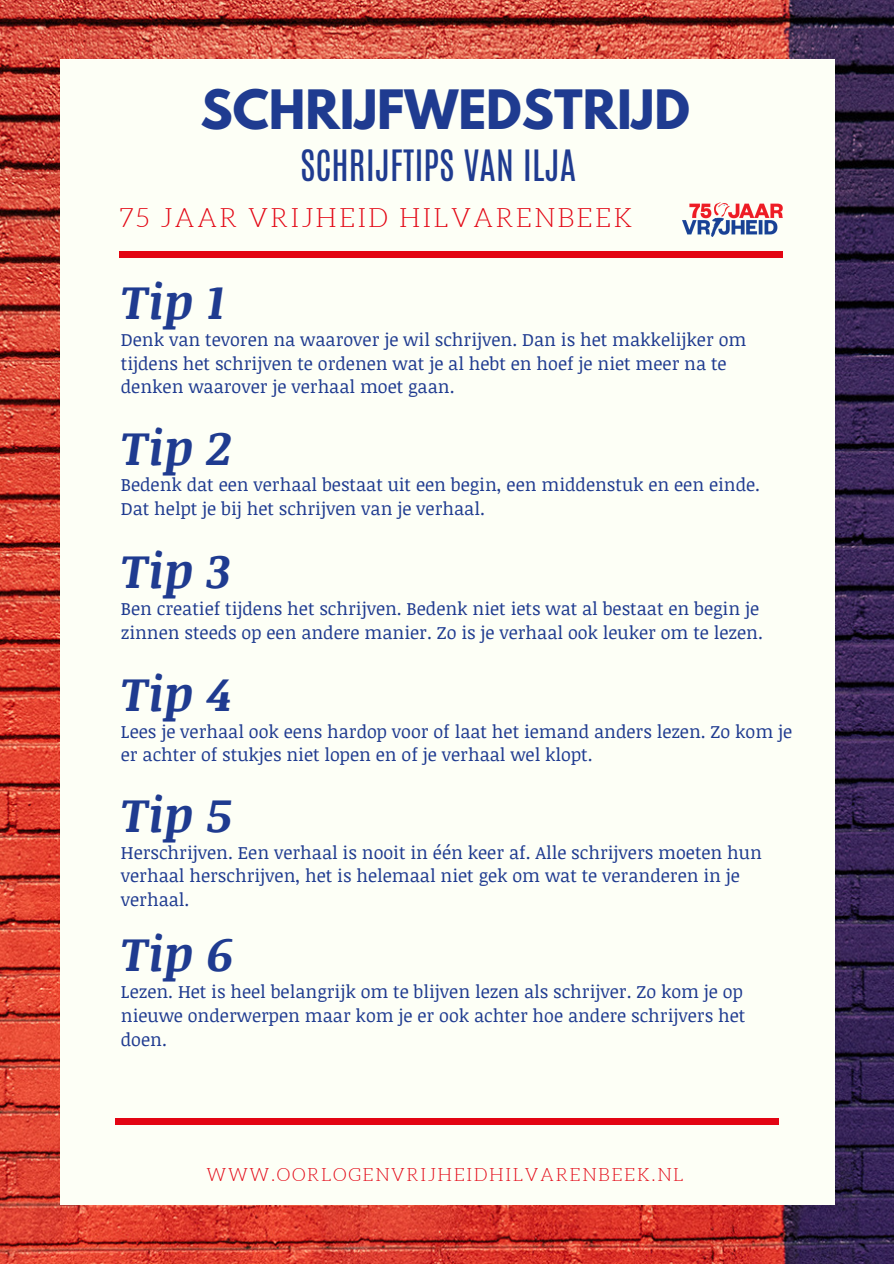
<style>
.page{position:relative;width:894px;height:1264px;background:#fff}
.page>*{position:absolute;margin:0;border:0;box-sizing:border-box;transform-origin:0 0}
.t1{font:italic 700 48px "Noticia Text";color:#1f3b90}
.t2{font:700 48px "League Spartan";color:#1f3b90}
.t3{font:36px "Antonio";color:#1f3b90}
.t4{font:300 26.1px "Aleo";letter-spacing:.09em;color:#e30513}
.t5{font:18px/23.9px "Noticia Text";color:#1f3b90}
.t6{font:300 18px "Aleo";letter-spacing:.09em;color:#e30513}
</style>
<div class="page">
<img style="left:0;top:0;width:893px;height:1263px">
<div style="left:60px;top:59px;width:774px;height:1145px;background:#fdfff6"></div>
<div style="left:119px;top:251px;width:663px;height:7px;background:#e30513"></div>
<img style="left:682px;top:202px;width:100px;height:34px">
<div style="left:115px;top:1117px;width:663px;height:7px;background:#e30513"></div>
<h1 class="t2" style="left:200px;top:86px;width:491px">SCHRIJFWEDSTRIJD</h1>
<h2 class="t3" style="left:300px;top:140px;width:277px">SCHRIJFTIPS VAN ILJA</h2>
<h3 class="t4" style="left:119px;top:203px;width:514px">75 JAAR VRIJHEID HILVARENBEEK</h3>
<h1 class="t1" style="left:121px;top:267px;width:106px">Tip 1</h1>
<p class="t5" style="left:121px;top:327px;width:627px">Denk van tevoren na waarover je wil schrijven. Dan is het makkelijker om tijdens het schrijven te ordenen wat je al hebt en hoef je niet meer na te denken waarover je verhaal moet gaan.</p>
<h1 class="t1" style="left:121px;top:413px;width:112px">Tip 2</h1>
<p class="t5" style="left:121px;top:472px;width:640px">Bedenk dat een verhaal bestaat uit een begin, een middenstuk en een einde.<br>Dat helpt je bij het schrijven van je verhaal.</p>
<h1 class="t1" style="left:121px;top:536px;width:111px">Tip 3</h1>
<p class="t5" style="left:121px;top:596px;width:643px">Ben creatief tijdens het schrijven. Bedenk niet iets wat al bestaat en begin je zinnen steeds op een andere manier. Zo is je verhaal ook leuker om te lezen.</p>
<h1 class="t1" style="left:121px;top:659px;width:113px">Tip 4</h1>
<p class="t5" style="left:121px;top:718px;width:672px">Lees je verhaal ook eens hardop voor of laat het iemand anders lezen. Zo kom je er achter of stukjes niet lopen en of je verhaal wel klopt.</p>
<h1 class="t1" style="left:121px;top:780px;width:114px">Tip 5</h1>
<p class="t5" style="left:121px;top:839px;width:642px">Herschrijven. Een verhaal is nooit in één keer af. Alle schrijvers moeten hun verhaal herschrijven, het is helemaal niet gek om wat te veranderen in je verhaal.</p>
<h1 class="t1" style="left:121px;top:919px;width:114px">Tip 6</h1>
<p class="t5" style="left:121px;top:978px;width:626px">Lezen. Het is heel belangrijk om te blijven lezen als schrijver. Zo kom je op nieuwe onderwerpen maar kom je er ook achter hoe andere schrijvers het doen.</p>
<p class="t6" style="left:206px;top:1164px;width:478px">WWW.OORLOGENVRIJHEIDHILVARENBEEK.NL</p>
</div>
